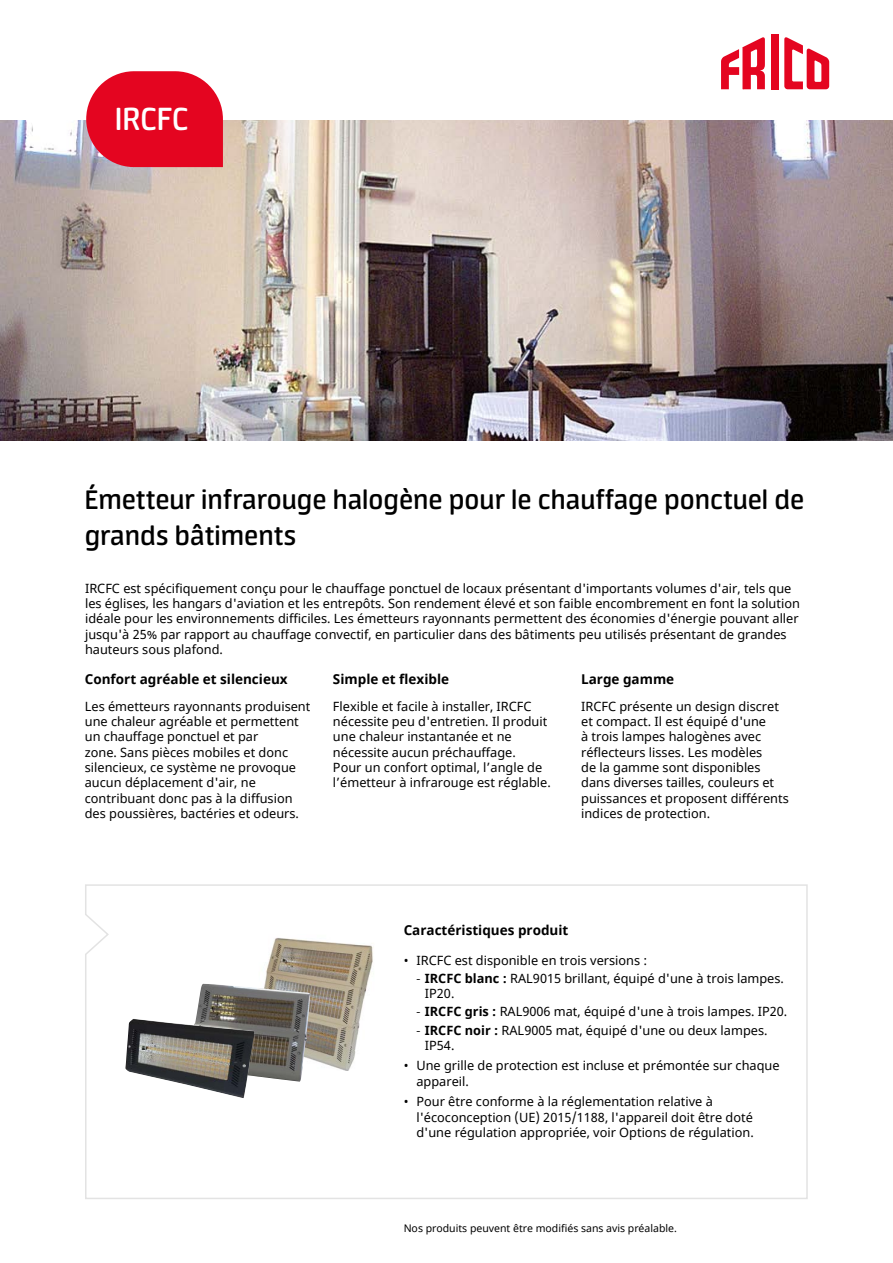
<style>
.page{position:relative;width:893px;height:1263px;background:#fff}
.page>*{position:absolute;margin:0;border:0;box-sizing:border-box;transform-origin:0 0}
.t1{font:600 36px "Neuron";color:#fff}
.t2{font:600 30px/36px "Neuron";color:#000}
.t3{font:700 13.5px "Noto Sans";color:#000}
.t4{font:12.75px/15.3px "Noto Sans";color:#000}
.t5{font:10.5px "Noto Sans";color:#000}
.s1{font-family:"Myriad Pro"}
.s2{font-weight:700}
</style>
<div class="page">
<img style="left:0;top:121px;width:893px;height:319px">
<div style="left:771px;top:34px;width:7px;height:55px;background:#e40520"></div>
<svg style="left:784px;top:37px;width:45px;height:52px"></svg>
<svg style="left:721px;top:37px;width:44px;height:52px"></svg>
<svg style="left:86px;top:71px;width:137px;height:96px;background:#e41f37"></svg>
<svg style="left:85px;top:884px;width:723px;height:315px"></svg>
<h1 class="t1" style="left:115px;top:99px;width:75px">IRCFC</h1>
<h2 class="t2" style="left:85px;top:482px;width:721px">Émetteur infrarouge halogène pour le chauffage ponctuel de grands bâtiments</h2>
<p class="t4" style="left:85px;top:581px;width:716px">IRCFC est spécifiquement conçu pour le chauffage ponctuel de locaux présentant d'importants volumes d'air, tels que les églises, les hangars d'aviation et les entrepôts. Son rendement élevé et son faible encombrement en font la solution idéale pour les environnements difficiles. Les émetteurs rayonnants permettent des économies d'énergie pouvant aller jusqu'à 25% par rapport au chauffage convectif, en particulier dans des bâtiments peu utilisés présentant de grandes hauteurs sous plafond.</p>
<p class="t3" style="left:85px;top:669px;width:204px">Confort agréable et silencieux</p>
<p class="t3" style="left:333px;top:669px;width:118px">Simple et flexible</p>
<p class="t4" style="left:85px;top:699px;width:227px">Les émetteurs rayonnants produisent une chaleur agréable et permettent un chauffage ponctuel et par<br>zone. Sans pièces mobiles et donc silencieux, ce système ne provoque aucun déplacement d'air, ne contribuant donc pas à la diffusion des poussières, bactéries et odeurs.</p>
<p class="t4" style="left:333px;top:699px;width:219px">Flexible et facile à installer, IRCFC nécessite peu d'entretien. Il produit une chaleur instantanée et ne nécessite aucun préchauffage.<br>Pour un confort optimal, l’angle de l’émetteur à infrarouge est réglable.</p>
<p class="t3" style="left:581px;top:669px;width:95px">Large gamme</p>
<p class="t4" style="left:581px;top:699px;width:209px">IRCFC présente un design discret et compact. Il est équipé d'une<br>à trois lampes halogènes avec réflecteurs lisses. Les modèles<br>de la gamme sont disponibles dans diverses tailles, couleurs et puissances et proposent différents indices de protection.</p>
<p class="t3" style="left:404px;top:920px;width:166px">Caractéristiques produit</p>
<p class="t4" style="left:404px;top:953px;width:245px">• IRCFC est disponible en trois versions :</p>
<p class="t4" style="left:425px;top:971px;width:361px;text-indent:-9px"><span class="s1">-</span> <span class="s2">IRCFC blanc :</span> RAL9015 brillant, équipé d'une à trois lampes.<br>IP20.</p>
<p class="t4" style="left:416px;top:1004px;width:372px"><span class="s1">-</span> <span class="s2">IRCFC gris :</span> RAL9006 mat, équipé d'une à trois lampes. IP20.</p>
<p class="t4" style="left:425px;top:1023px;width:344px;text-indent:-9px"><span class="s1">-</span> <span class="s2">IRCFC noir :</span> RAL9005 mat, équipé d'une ou deux lampes.<br>IP54.</p>
<p class="t4" style="left:416px;top:1058px;width:365px;line-height:15.8px;text-indent:-13px">• Une grille de protection est incluse et prémontée sur chaque appareil.</p>
<p class="t4" style="left:416px;top:1094px;width:339px;line-height:15.8px;text-indent:-13px">• Pour être conforme à la réglementation relative à l'écoconception (UE) 2015/1188, l'appareil doit être doté d'une régulation appropriée, voir Options de régulation.</p>
<p class="t5" style="left:404px;top:1221px;width:275px">Nos produits peuvent être modifiés sans avis préalable.</p>
</div>
